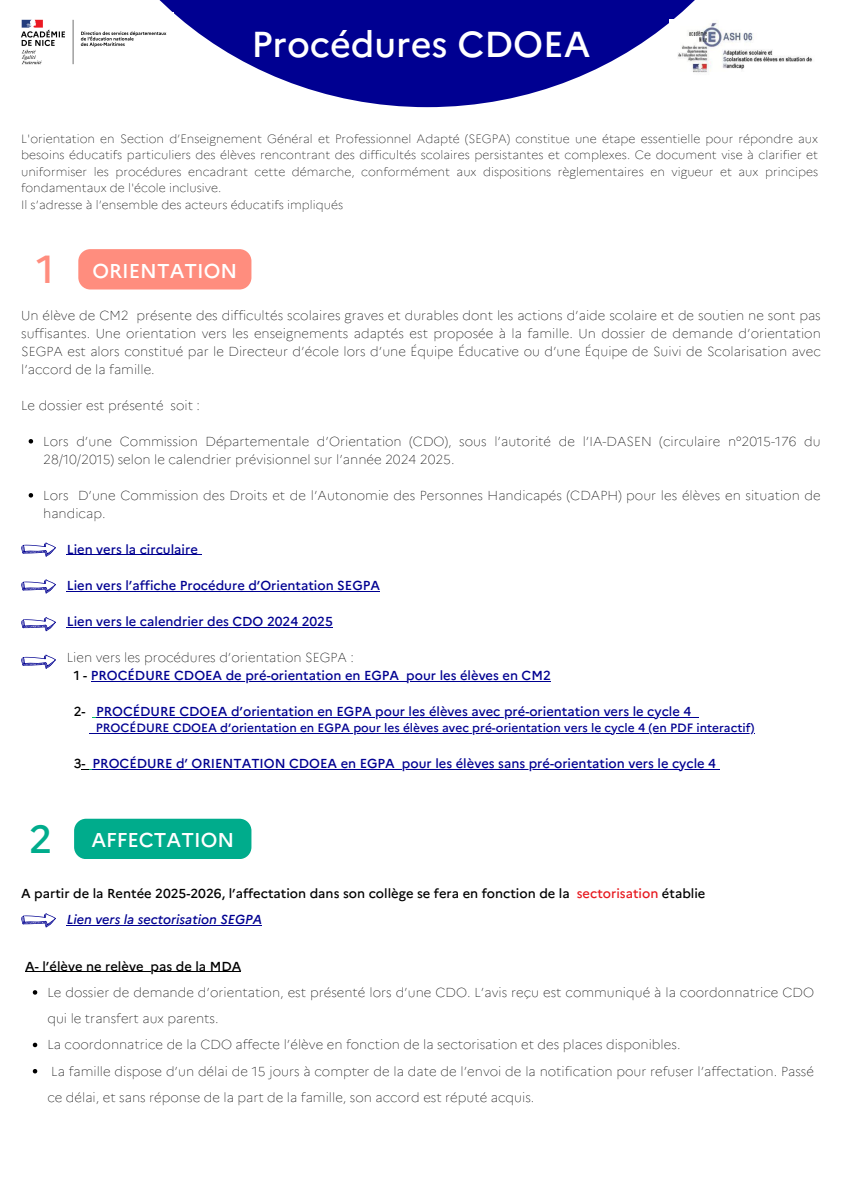
<style>
.page{position:relative;width:842px;height:1191px;background:#fff}
.page>*{position:absolute;margin:0;border:0;box-sizing:border-box;transform-origin:0 0}
.t1{font:500 39.1px "Marianne";color:#ff8d7e}
.t2{font:500 39.1px "Marianne";color:#00ac8c}
.t3{font:500 36px "Marianne";color:#fff}
.t4{font:500 20px "Marianne";color:#fff}
.t5{font:100 13px/18px "Marianne";color:#000}
.t6{font:500 13px "Marianne";color:#000091}
.t7{font:500 13px/26.2px "Marianne";color:#000}
.t8{font:100 12px/16.5px "Marianne";color:#000;text-align:justify}
.t9{font:500 12px "Marianne";color:#000091}
.s1{color:#000}
.s2{color:#e7191f}
.s3{font-style:italic;color:#000091}
.s4{font-weight:500}
</style>
<div class="page">
<svg style="left:159px;top:0;width:536px;height:107px;fill:#000091"></svg>
<div style="left:78px;top:249px;width:173px;height:40px;background:#ff8d7e;border-radius:12px"></div>
<div style="left:74px;top:818px;width:177px;height:41px;background:#00ac8c;border-radius:12px"></div>
<svg style="left:29px;top:439px;width:4px;height:4px"></svg>
<svg style="left:29px;top:493px;width:4px;height:4px"></svg>
<hr style="left:67px;top:554px;width:131px;height:1px;background:#000091">
<hr style="left:67px;top:590px;width:313px;height:1px;background:#000091">
<hr style="left:67px;top:626px;width:266px;height:1px;background:#000091">
<hr style="left:91px;top:680px;width:308px;height:1px;background:#000091">
<hr style="left:406px;top:680px;width:145px;height:1px;background:#000091">
<hr style="left:96px;top:716px;width:595px;height:1px;background:#000091">
<hr style="left:96px;top:733px;width:659px;height:1px;background:#000091">
<hr style="left:93px;top:769px;width:302px;height:1px;background:#000091">
<hr style="left:402px;top:769px;width:314px;height:1px;background:#000091">
<img style="left:21px;top:13px;width:152px;height:58px">
<svg style="left:21px;top:542px;width:35px;height:14px"></svg>
<hr style="left:67px;top:924px;width:195px;height:1px;background:#000091">
<hr style="left:25px;top:971px;width:119px;height:1px;background:#000">
<hr style="left:151px;top:971px;width:90px;height:1px;background:#000">
<svg style="left:33px;top:990px;width:4px;height:4px"></svg>
<svg style="left:33px;top:1042px;width:4px;height:5px"></svg>
<svg style="left:33px;top:1069px;width:4px;height:4px"></svg>
<svg style="left:21px;top:579px;width:35px;height:14px"></svg>
<svg style="left:21px;top:617px;width:35px;height:14px"></svg>
<svg style="left:21px;top:654px;width:35px;height:14px"></svg>
<svg style="left:21px;top:913px;width:35px;height:14px"></svg>
<img style="left:669px;top:19px;width:144px;height:57px">
<p class="t3" style="left:251px;top:16px;width:341px">Procédures CDOEA</p>
<h3 class="t8" style="left:21px;top:129px;width:798px">L'orientation en Section d’Enseignement Général et Professionnel Adapté (SEGPA) constitue une étape essentielle pour répondre aux besoins éducatifs particuliers des élèves rencontrant des difficultés scolaires persistantes et complexes. Ce document vise à clarifier et uniformiser les procédures encadrant cette démarche, conformément aux dispositions règlementaires en vigueur et aux principes fondamentaux de l'école inclusive.</h3>
<p class="t8" style="left:21px;top:195px;width:324px">Il s’adresse à l’ensemble des acteurs éducatifs impliqués</p>
<p class="t1" style="left:36px;top:239px;width:20px">1</p>
<h1 class="t4" style="left:93px;top:255px;width:146px">ORIENTATION</h1>
<p class="t5" style="left:21px;top:305px;width:801px;text-align:justify">Un élève de CM2 présente des difficultés scolaires graves et durables dont les actions d’aide scolaire et de soutien ne sont pas suffisantes. Une orientation vers les enseignements adaptés est proposée à la famille. Un dossier de demande d’orientation SEGPA est alors constitué par le Directeur d’école lors d’une Équipe Éducative ou d’une Équipe de Suivi de Scolarisation avec l’accord de la famille.</p>
<p class="t5" style="left:21px;top:395px;width:181px">Le dossier est présenté soit :</p>
<h2 class="t5" style="left:43px;top:431px;width:779px">Lors d’une Commission Départementale d’Orientation (CDO), sous l’autorité de l’IA-DASEN (circulaire n°2015-176 du<br>28/10/2015) selon le calendrier prévisionnel sur l’année 2024 2025.</h2>
<p class="t5" style="left:43px;top:485px;width:779px">Lors D’une Commission des Droits et de l’Autonomie des Personnes Handicapés (CDAPH) pour les élèves en situation de handicap.</p>
<p class="t6" style="left:67px;top:539px;width:133px">Lien vers la circulaire</p>
<p class="t6" style="left:67px;top:575px;width:315px">Lien vers l’affiche Procédure d’Orientation SEGPA</p>
<p class="t6" style="left:67px;top:611px;width:268px">Lien vers le calendrier des CDO 2024 2025</p>
<h3 class="t5" style="left:67px;top:647px;width:289px">Lien vers les procédures d’orientation SEGPA :</h3>
<h3 class="t6" style="left:74px;top:665px;width:327px"><span class="s1">1 -</span> PROCÉDURE CDOEA de pré-orientation en EGPA</h3>
<p class="t6" style="left:406px;top:665px;width:146px">pour les élèves en CM2</p>
<p class="t7" style="left:74px;top:697px;width:13px">2-</p>
<p class="t6" style="left:96px;top:701px;width:597px">PROCÉDURE CDOEA d’orientation en EGPA pour les élèves avec pré-orientation vers le cycle 4</p>
<h3 class="t9" style="left:96px;top:718px;width:660px">PROCÉDURE CDOEA d’orientation en EGPA pour les élèves avec pré-orientation vers le cycle 4 (en PDF interactif)</h3>
<h3 class="t6" style="left:74px;top:753px;width:323px"><span class="s1">3-</span> PROCÉDURE d’ ORIENTATION CDOEA en EGPA</h3>
<h3 class="t6" style="left:402px;top:753px;width:316px">pour les élèves sans pré-orientation vers le cycle 4</h3>
<p class="t2" style="left:29px;top:808px;width:25px">2</p>
<p class="t4" style="left:91px;top:824px;width:144px">AFFECTATION</p>
<p class="t7" style="left:67px;top:878px;width:640px;text-indent:-46px">A partir de la Rentée 2025-2026, l’affectation dans son collège se fera en fonction de la <span class="s2">sectorisation</span> établie<br><span class="s3">Lien vers la sectorisation SEGPA</span></p>
<p class="t7" style="left:25px;top:951px;width:120px">A- l’élève ne relève</p>
<p class="t5" style="left:47px;top:951px;width:768px;line-height:26.2px;text-indent:103px"><span class="s4">pas de la MDA<br></span>Le dossier de demande d’orientation, est présenté lors d’une CDO. L’avis reçu est communiqué à la coordonnatrice CDO qui le transfert aux parents.</p>
<p class="t5" style="left:47px;top:1034px;width:635px">La coordonnatrice de la CDO affecte l’élève en fonction de la sectorisation et des places disponibles.</p>
<h2 class="t5" style="left:47px;top:1056px;width:768px;line-height:26.2px">La famille dispose d’un délai de 15 jours à compter de la date de l’envoi de la notification pour refuser l’affectation. Passé ce délai, et sans réponse de la part de la famille, son accord est réputé acquis.</h2>
</div>
